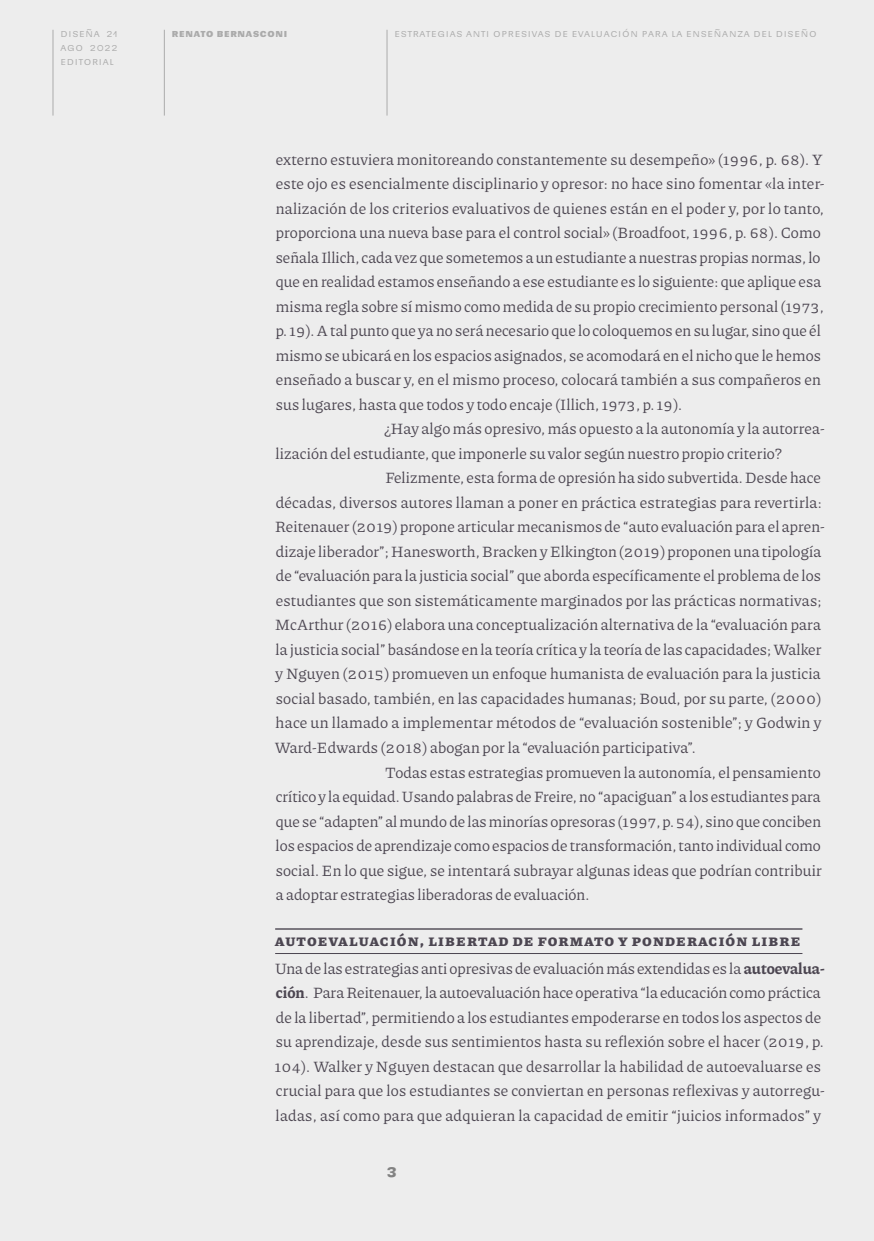
<style>
.page{position:relative;width:874px;height:1241px;background:#fff}
.page>*{position:absolute;margin:0;border:0;box-sizing:border-box;transform-origin:0 0}
.Texto_con_sangría{font:15.75px/24.5px "Piazzolla";letter-spacing:.01em;color:#4c4651}
.Texto_sin_sangría{font:15.75px/24.5px "Piazzolla";letter-spacing:.01em;color:#4c4651}
.Subtítulo_1{font:800 15.75px "Piazzolla";letter-spacing:.07em;color:#4c4651}
.t1{font:700 14px "Sudamerican Grotesk";color:#828282}
.t2{font:10.5px/14px "Sudamerican Grotesk";letter-spacing:.07em;color:#ababab}
.t3{font:700 10.5px "Sudamerican Grotesk";letter-spacing:.07em;color:#ababab}
.s1{font-weight:700}
</style>
<div class="page">
<div style="left:0;top:0;width:873px;height:1240px;background:#ededed"></div>
<hr style="left:52px;top:30px;width:1px;height:85px;background:#ababab">
<hr style="left:164px;top:30px;width:1px;height:85px;background:#ababab">
<hr style="left:386px;top:30px;width:1px;height:85px;background:#ababab">
<hr style="left:275px;top:953px;width:527px;height:1px;background:#4c4651">
<hr style="left:275px;top:928px;width:527px;height:1px;background:#4c4651">
<p class="t2" style="left:60px;top:26px;width:59px">Diseña 21</p>
<p class="t3" style="left:172px;top:24px;width:117px">Renato Bernasconi</p>
<p class="t2" style="left:394px;top:26px;width:423px">Estrategias anti opresivas de evaluación para la e nse ñanza de l dise ño</p>
<p class="t2" style="left:60px;top:40px;width:58px">ago 2022 ed itorial</p>
<p class="Texto_con_sangría" style="left:275px;top:146px;width:550px">externo estuviera monitoreando constantemente su desempeño» (1996, p. 68). Y este ojo es esencialmente disciplinario y opresor: no hace sino fomentar «la inter&shy;nalización de los criterios evaluativos de quienes están en el poder y, por lo tanto, proporciona una nueva base para el control social» (Broadfoot, 1996, p. 68). Como señala Illich, cada vez que sometemos a un estudiante a nuestras propias normas, lo que en realidad estamos enseñando a ese estudiante es lo siguiente: que aplique esa misma regla sobre sí mismo como medida de su propio crecimiento personal (1973, p. 19). A tal punto que ya no será necesario que lo coloquemos en su lugar, sino que él mismo se ubicará en los espacios asignados, se acomodará en el nicho que le hemos enseñado a buscar y, en el mismo proceso, colocará también a sus compañeros en sus lugares, hasta que todos y todo encaje (Illich, 1973, p. 19).</p>
<p class="Texto_con_sangría" style="left:275px;top:416px;width:550px;text-indent:109px">¿Hay algo más opresivo, más opuesto a la autonomía y la autorrea&shy;lización del estudiante, que imponerle su valor según nuestro propio criterio?</p>
<p class="Texto_con_sangría" style="left:274px;top:465px;width:551px;text-indent:111px">Felizmente, esta forma de opresión ha sido subvertida. Desde hace décadas, diversos autores llaman a poner en práctica estrategias para revertirla:<br>Reitenauer (2019) propone articular mecanismos de “auto evaluación para el apren&shy;dizaje liberador”; Hanesworth, Bracken y Elkington (2019) proponen una tipología de “evaluación para la justicia social” que aborda específicamente el problema de los estudiantes que son sistemáticamente marginados por las prácticas normativas; McArthur (2016) elabora una conceptualización alternativa de la “evaluación para la justicia social” basándose en la teoría crítica y la teoría de las capacidades; Walker y Nguyen (2015) promueven un enfoque humanista de evaluación para la justicia social basado, también, en las capacidades humanas; Boud, por su parte, (2000) hace un llamado a implementar métodos de “evaluación sostenible”; y Godwin y Ward‐Edwards (2018) abogan por la “evaluación participativa”.</p>
<p class="Texto_con_sangría" style="left:275px;top:759px;width:547px;text-align:justify;text-indent:110px">Todas estas estrategias promueven la autonomía, el pensamiento crítico y la equidad. Usando palabras de Freire, no “apaciguan” a los estudiantes para que se “adapten” al mundo de las minorías opresoras (1997, p. 54), sino que conciben los espacios de aprendizaje como espacios de transformación, tanto individual como social. En lo que sigue, se intentará subrayar algunas ideas que podrían contribuir a adoptar estrategias liberadoras de evaluación.</p>
<p class="Subtítulo_1" style="left:275px;top:928px;width:526px">Autoevaluación, libertad de formato y ponderación libre</p>
<p class="Texto_sin_sangría" style="left:275px;top:955px;width:551px">Una de las estrategias anti opresivas de evaluación más extendidas es la <span class="s1">autoevalua&shy;ción</span>. Para Reitenauer, la autoevaluación hace operativa “la educación como práctica de la libertad”, permitiendo a los estudiantes empoderarse en todos los aspectos de su aprendizaje, desde sus sentimientos hasta su reflexión sobre el hacer (2019, p.<br>104). Walker y Nguyen destacan que desarrollar la habilidad de autoevaluarse es crucial para que los estudiantes se conviertan en personas reflexivas y autorregu&shy;ladas, así como para que adquieran la capacidad de emitir “juicios informados” y</p>
<p class="t1" style="left:386px;top:1158px;width:12px">3</p>
</div>
